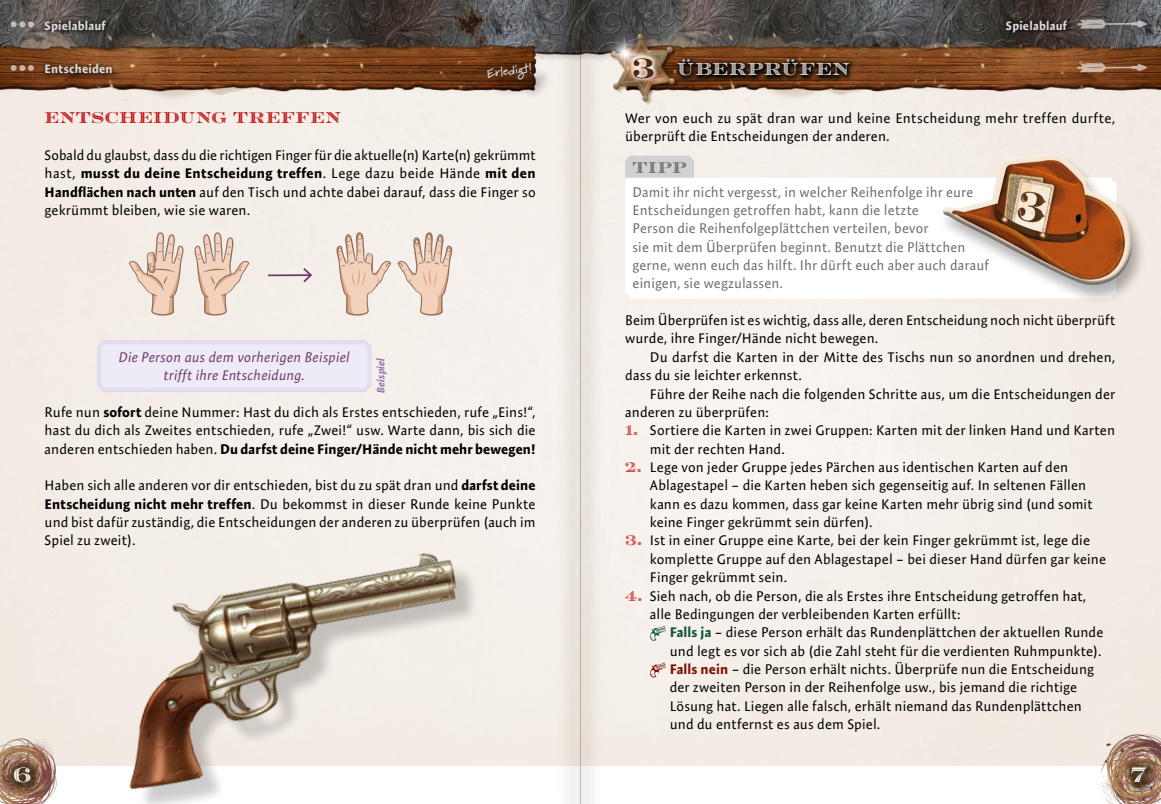
<style>
.page{position:relative;width:1161px;height:804px;background:#fff}
.page>*{position:absolute;margin:0;border:0;box-sizing:border-box;transform-origin:0 0}
.t1{font:28px "Rosella Solid";color:#4f2712}
.t2{font:21px "Rosella Inline";color:#fff}
.t3{font:17.5px "Rosella Hatched";letter-spacing:.04em;color:#fff}
.t4{font:15.75px "Rosella Inline";letter-spacing:.045em;color:#bf1717}
.t5{font:15.75px "Rosella Inline";color:#706f6f}
.t6{font:14px/18.4px "Expo Sans Pro";letter-spacing:.005em;color:#000}
.t7{font:14px/18.4px "Expo Sans Pro";letter-spacing:.005em;color:#706f6f}
.t8{font:italic 14px/18.4px "Expo Sans Pro";letter-spacing:.01em;color:#6d386c;text-align:center}
.t9{font:700 12.25px "Expo Sans Pro";letter-spacing:.015em;color:#dadada}
.t10{font:700 12.25px "Marydale";color:#dadada}
.t11{font:italic 700 10.5px "Expo Sans Pro";letter-spacing:.01em;color:#9373b1}
.s1{font-weight:700}
.s2{font-family:"Rosella Hatched";color:#bf1717}
.s3{font-weight:700;color:#0f5637}
.s4{font-weight:700;color:#7d1206}
</style>
<div class="page">
<div style="left:0;top:71px;width:1161px;height:694px;background:#f5eee8"></div>
<img style="left:1094px;top:729px;width:67px;height:75px">
<img style="left:0;top:731px;width:67px;height:73px">
<hr style="left:268px;top:274px;width:43px;height:2px;background:#6d386c">
<svg style="left:301px;top:266px;width:12px;height:18px"></svg>
<div style="left:136px;top:559px;width:344px;height:245px;background:#000;opacity:.2"></div>
<img style="left:116px;top:542px;width:348px;height:262px">
<img style="left:0;top:0;width:1161px;height:71px">
<img style="left:607px;top:31px;width:554px;height:74px">
<img style="left:0;top:31px;width:554px;height:74px">
<svg style="left:625px;top:155px;width:69px;height:23px;background:#d2d2d2"></svg>
<svg style="left:625px;top:178px;width:312px;height:120px"></svg>
<svg style="left:650px;top:626px;width:16px;height:14px"></svg>
<svg style="left:650px;top:662px;width:16px;height:15px"></svg>
<svg style="left:673px;top:55px;width:181px;height:25px;background:#3f210d"></svg>
<svg style="left:96px;top:339px;width:277px;height:54px;background:#ece7f3"></svg>
<svg style="left:333px;top:232px;width:58px;height:83px;background:#e9d5c8"></svg>
<svg style="left:398px;top:232px;width:58px;height:83px;background:#e8d4c6"></svg>
<div style="left:490px;top:66px;width:62px;height:35px;background:#000;opacity:.75"></div>
<svg style="left:629px;top:52px;width:30px;height:31px"></svg>
<svg style="left:11px;top:21px;width:23px;height:6px"></svg>
<svg style="left:11px;top:65px;width:23px;height:6px"></svg>
<div style="left:40px;top:15px;width:71px;height:22px;background:#000;opacity:.5"></div>
<div style="left:1001px;top:15px;width:72px;height:22px;background:#000;opacity:.5"></div>
<div style="left:40px;top:58px;width:77px;height:21px;background:#000;opacity:.5"></div>
<svg style="left:1077px;top:19px;width:70px;height:10px"></svg>
<svg style="left:1077px;top:63px;width:70px;height:10px"></svg>
<svg style="left:194px;top:232px;width:55px;height:83px;background:#e7d1c3"></svg>
<svg style="left:129px;top:232px;width:55px;height:83px;background:#e6d2c3"></svg>
<svg style="left:4px;top:757px;width:36px;height:35px"></svg>
<svg style="left:1122px;top:757px;width:35px;height:35px"></svg>
<div style="left:937px;top:153px;width:210px;height:152px;background:#000;opacity:.3"></div>
<div style="left:937px;top:148px;width:198px;height:83px;background:#fff;opacity:.5"></div>
<div style="left:938px;top:180px;width:199px;height:108px;background:#000;opacity:.5"></div>
<svg style="left:556px;top:0;width:49px;height:804px;background:#e2ddd7"></svg>
<hr style="left:580px;top:0;width:1px;height:804px;background:#9a8b7b">
<p class="t9" style="left:45px;top:18px;width:62px">Spielablauf</p>
<p class="t9" style="left:1006px;top:18px;width:62px">Spielablauf</p>
<p class="t9" style="left:45px;top:61px;width:69px">Entscheiden</p>
<p class="t10" style="left:486px;top:66px;width:47px;rotate:-8deg">Erledigt!</p>
<h1 class="t1" style="left:632px;top:43px;width:25px">3</h1>
<p class="t3" style="left:677px;top:54px;width:174px">ÜBERPRÜFEN</p>
<p class="t4" style="left:45px;top:104px;width:297px">ENTSCHEIDUNG TREFFEN</p>
<p class="t6" style="left:45px;top:146px;width:492px;text-align:justify">Sobald du glaubst, dass du die richtigen Finger für die aktuelle(n) Karte(n) gekrümmt hast, <span class="s1">musst du deine Entscheidung treffen</span>. Lege dazu beide Hände <span class="s1">mit den Handflächen nach unten</span> auf den Tisch und achte dabei darauf, dass die Finger so gekrümmt bleiben, wie sie waren.</p>
<p class="t8" style="left:119px;top:347px;width:233px">Die Person aus dem vorherigen Beispiel trifft ihre Entscheidung.</p>
<p class="t11" style="left:374px;top:392px;width:36px;rotate:-90deg">Beispiel</p>
<p class="t6" style="left:45px;top:403px;width:492px;text-align:justify">Rufe nun <span class="s1">sofort</span> deine Nummer: Hast du dich als Erstes entschieden, rufe „Eins!“, hast du dich als Zweites entschieden, rufe „Zwei!“ usw. Warte dann, bis sich die anderen entschieden haben. <span class="s1">Du darfst deine Finger/Hände nicht mehr bewegen!</span></p>
<p class="t6" style="left:45px;top:476px;width:492px;text-align:justify">Haben sich alle anderen vor dir entschieden, bist du zu spät dran und <span class="s1">darfst deine Entscheidung nicht mehr treffen</span>. Du bekommst in dieser Runde keine Punkte und bist dafür zuständig, die Entscheidungen der anderen zu überprüfen (auch im Spiel zu zweit).</p>
<p class="t6" style="left:625px;top:109px;width:491px">Wer von euch zu spät dran war und keine Entscheidung mehr treffen durfte, überprüft die Entscheidungen der anderen.</p>
<p class="t5" style="left:632px;top:154px;width:55px">TIPP</p>
<p class="t7" style="left:632px;top:182px;width:358px">Damit ihr nicht vergesst, in welcher Reihenfolge ihr eure Entscheidungen getroffen habt, kann die letzte<br>Person die Reihenfolgeplättchen verteilen, bevor<br>sie mit dem Überprüfen beginnt. Benutzt die Plättchen gerne, wenn euch das hilft. Ihr dürft euch aber auch darauf einigen, sie wegzulassen.</p>
<p class="t6" style="left:625px;top:311px;width:491px">Beim Überprüfen ist es wichtig, dass alle, deren Entscheidung noch nicht überprüft wurde, ihre Finger/Hände nicht bewegen.</p>
<p class="t6" style="left:625px;top:347px;width:492px;text-indent:25px">Du darfst die Karten in der Mitte des Tischs nun so anordnen und drehen, dass du sie leichter erkennst.</p>
<p class="t6" style="left:625px;top:384px;width:491px;text-indent:25px">Führe der Reihe nach die folgenden Schritte aus, um die Entscheidungen der anderen zu überprüfen:</p>
<p class="t6" style="left:650px;top:421px;width:467px;text-indent:-25px"><span class="s2">1.</span> Sortiere die Karten in zwei Gruppen: Karten mit der linken Hand und Karten mit der rechten Hand.</p>
<p class="t6" style="left:650px;top:458px;width:444px;text-indent:-25px"><span class="s2">2.</span> Lege von jeder Gruppe jedes Pärchen aus identischen Karten auf den Ablagestapel – die Karten heben sich gegenseitig auf. In seltenen Fällen kann es dazu kommen, dass gar keine Karten mehr übrig sind (und somit keine Finger gekrümmt sein dürfen).</p>
<p class="t6" style="left:650px;top:531px;width:458px;text-indent:-25px"><span class="s2">3.</span> Ist in einer Gruppe eine Karte, bei der kein Finger gekrümmt ist, lege die komplette Gruppe auf den Ablagestapel – bei dieser Hand dürfen gar keine<br>Finger gekrümmt sein.</p>
<p class="t6" style="left:650px;top:586px;width:438px;text-indent:-25px"><span class="s2">4.</span> Sieh nach, ob die Person, die als Erstes ihre Entscheidung getroffen hat, alle Bedingungen der verbleibenden Karten erfüllt:</p>
<p class="t6" style="left:670px;top:623px;width:435px"><span class="s3">Falls ja</span> – diese Person erhält das Rundenplättchen der aktuellen Runde und legt es vor sich ab (die Zahl steht für die verdienten Ruhmpunkte).<br><span class="s4">Falls nein</span> – die Person erhält nichts. Überprüfe nun die Entscheidung der zweiten Person in der Reihenfolge usw., bis jemand die richtige Lösung hat. Liegen alle falsch, erhält niemand das Rundenplättchen und du entfernst es aus dem Spiel.</p>
<h2 class="t2" style="left:13px;top:756px;width:20px">6</h2>
<h2 class="t2" style="left:1131px;top:756px;width:16px">7</h2>
</div>
